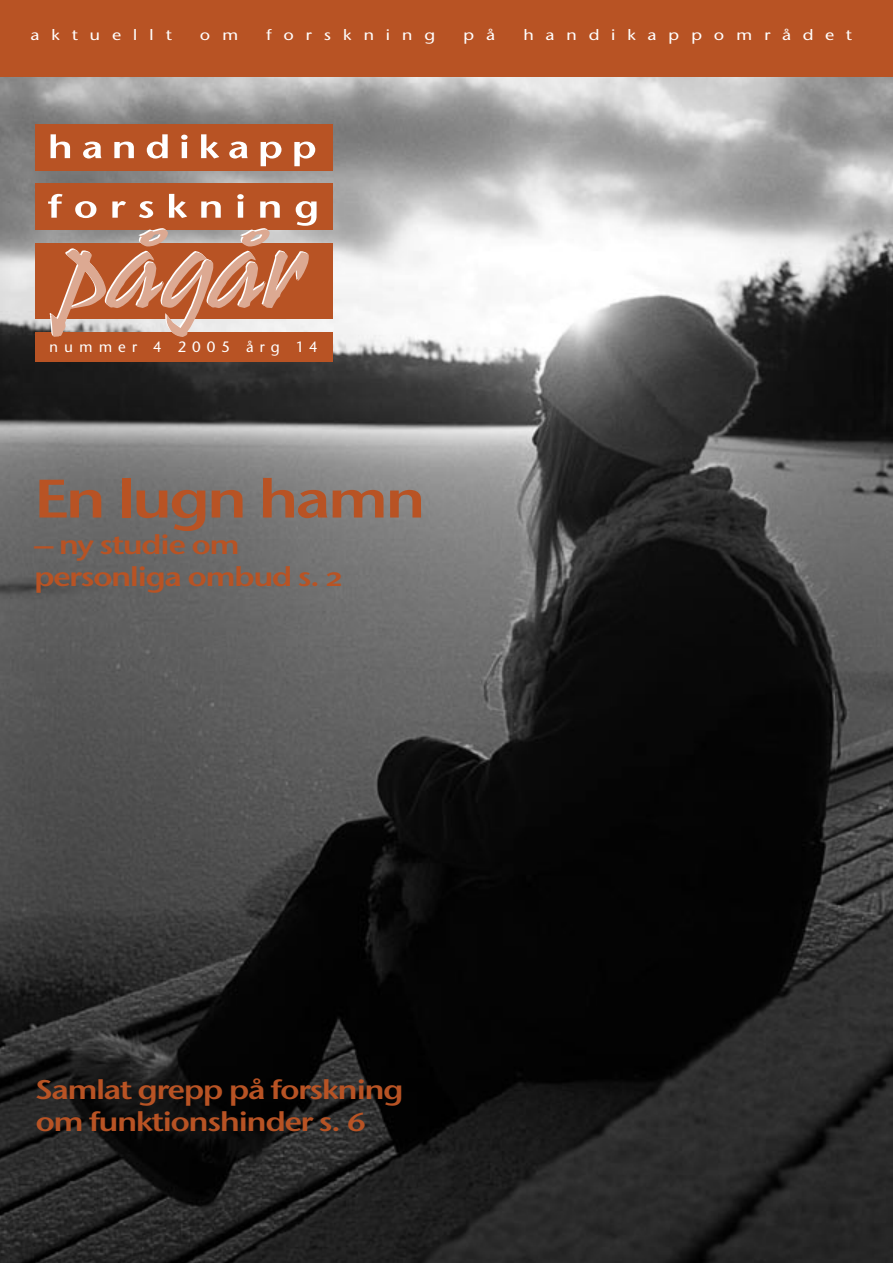
<style>
.page{position:relative;width:893px;height:1263px;background:#fff}
.page>*{position:absolute;margin:0;border:0;box-sizing:border-box;transform-origin:0 0}
.t1{font:54px "Stone Sans OSITC Semi";letter-spacing:-.05em;color:#b85324;scale:1.2 1}
.t2{font:27px/32.4px "Stone Sans OSITC Semi";letter-spacing:-.05em;color:#b85324;scale:1.2 1}
.t3{font:500 15px "Stone Sans ITC";letter-spacing:.65em;color:#fff;scale:1.2 1}
.t4{font:500 15px "Stone Sans ITC";letter-spacing:.4em;color:#fff}
</style>
<div class="page">
<img style="left:0;top:76px;width:893px;height:1187px">
<div style="left:0;top:0;width:893px;height:76px;background:#b85324"></div>
<div style="left:35px;top:183px;width:297px;height:47px;background:#b85324"></div>
<div style="left:35px;top:124px;width:297px;height:47px;background:#b85324"></div>
<div style="left:35px;top:332px;width:297px;height:30px;background:#b85324"></div>
<div style="left:35px;top:243px;width:297px;height:76px;background:#b85324"></div>
<svg style="left:51px;top:134px;width:264px;height:32px"></svg>
<svg style="left:48px;top:194px;width:269px;height:143px"></svg>
<p class="t3" style="left:30px;top:26px;width:119px">aktuellt</p>
<p class="t3" style="left:200px;top:26px;width:34px">o m</p>
<p class="t3" style="left:266px;top:26px;width:142px">forskning</p>
<p class="t3" style="left:463px;top:26px;width:28px">p å</p>
<p class="t3" style="left:523px;top:26px;width:275px">handikappområdet</p>
<p class="t4" style="left:49px;top:338px;width:270px">nummer 4 2005 årg 14</p>
<h1 class="t1" style="left:34px;top:465px;width:328px">En lugn hamn</h1>
<p class="t2" style="left:34px;top:528px;width:259px">– ny studie om personliga ombud s. 2</p>
<p class="t2" style="left:36px;top:1073px;width:308px">Samlat grepp på forskning om funktionshinder s. 6</p>
</div>
